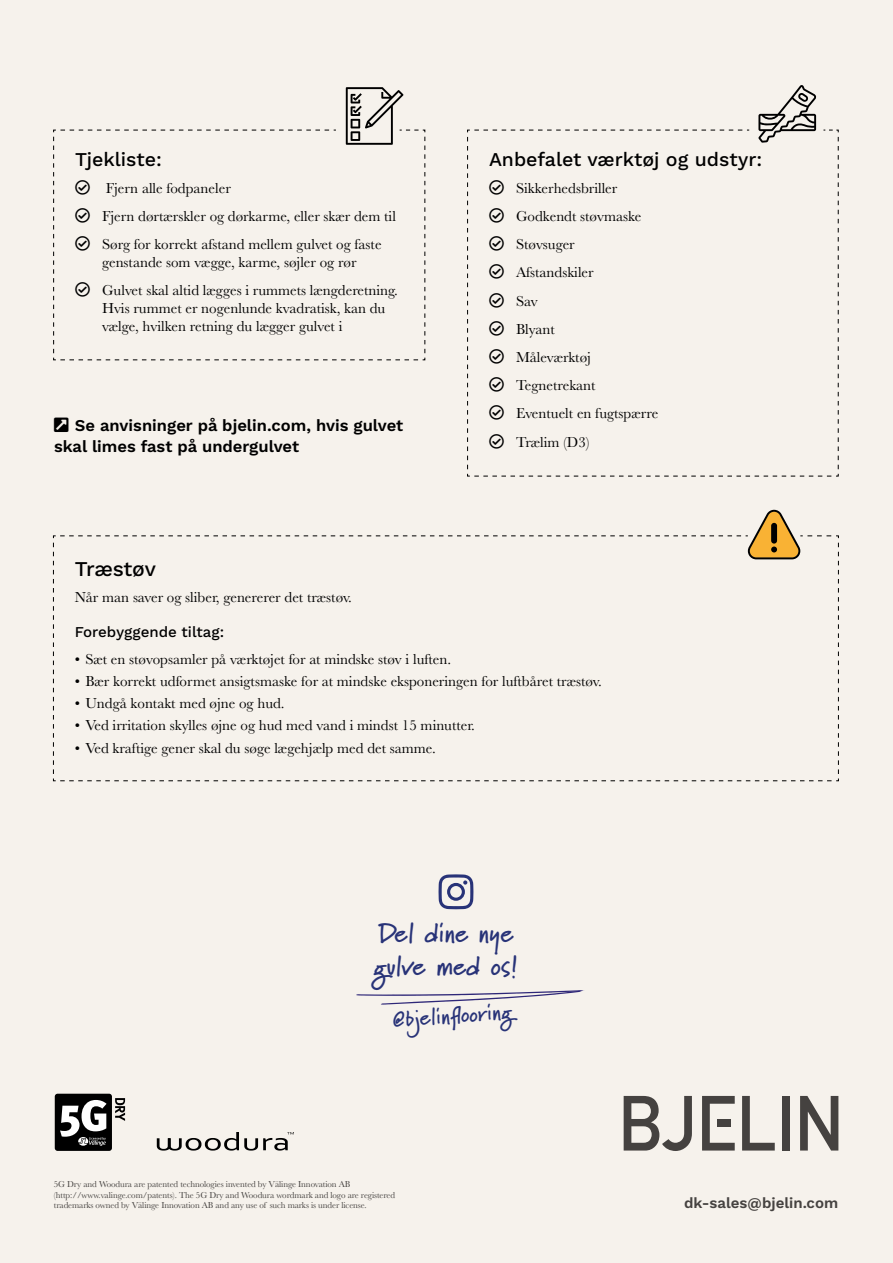
<style>
.page{position:relative;width:893px;height:1263px;background:#f6f2ec}
.page>*{position:absolute;margin:0;border:0;box-sizing:border-box;transform-origin:0 0}
.t1{font:700 27px/33px "Marydale";color:#283378}
.t2{font:700 22.5px "Marydale";color:#283378}
.t3{font:500 21px "Work Sans";letter-spacing:-.01em;color:#000}
.t4{font:500 19.5px "Work Sans";color:#000}
.t5{font:600 16.5px/21px "Work Sans";color:#000}
.t6{font:15px/28.2px "Baskerville";color:#000}
.t7{font:500 15px "Work Sans";color:#000}
.t8{font:600 15px "Work Sans";color:#454240}
.t9{font:9px/10.5px "Baskerville";letter-spacing:-.01em;color:#454240}
</style>
<div class="page">
<svg style="left:758px;top:85px;width:58px;height:45px"></svg>
<svg style="left:60px;top:360px;width:358px;height:1px"></svg>
<svg style="left:425px;top:136px;width:1px;height:217px"></svg>
<svg style="left:346px;top:87px;width:73px;height:43px"></svg>
<svg style="left:53px;top:130px;width:372px;height:230px"></svg>
<svg style="left:474px;top:476px;width:358px;height:1px"></svg>
<svg style="left:467px;top:130px;width:372px;height:346px"></svg>
<svg style="left:53px;top:535px;width:786px;height:246px"></svg>
<svg style="left:747px;top:510px;width:84px;height:49px"></svg>
<svg style="left:439px;top:874px;width:34px;height:35px"></svg>
<svg style="left:356px;top:990px;width:228px;height:15px"></svg>
<svg style="left:624px;top:1096px;width:68px;height:55px"></svg>
<svg style="left:742px;top:1096px;width:33px;height:54px"></svg>
<div style="left:782px;top:1096px;width:8px;height:54px;background:#454240"></div>
<svg style="left:800px;top:1096px;width:38px;height:54px"></svg>
<svg style="left:702px;top:1096px;width:33px;height:54px"></svg>
<div style="left:55px;top:1094px;width:57px;height:57px;background:#000;border-radius:3px"></div>
<svg style="left:60px;top:1100px;width:47px;height:46px"></svg>
<svg style="left:115px;top:1098px;width:10px;height:23px"></svg>
<svg style="left:157px;top:1132px;width:137px;height:18px"></svg>
<svg style="left:75px;top:180px;width:15px;height:14px"></svg>
<svg style="left:75px;top:208px;width:15px;height:15px"></svg>
<svg style="left:75px;top:236px;width:15px;height:15px"></svg>
<svg style="left:75px;top:283px;width:15px;height:14px"></svg>
<svg style="left:489px;top:180px;width:15px;height:14px"></svg>
<svg style="left:489px;top:208px;width:15px;height:15px"></svg>
<svg style="left:489px;top:236px;width:15px;height:15px"></svg>
<svg style="left:489px;top:265px;width:15px;height:14px"></svg>
<svg style="left:489px;top:293px;width:15px;height:14px"></svg>
<svg style="left:489px;top:321px;width:15px;height:14px"></svg>
<svg style="left:489px;top:349px;width:15px;height:15px"></svg>
<svg style="left:489px;top:377px;width:15px;height:15px"></svg>
<svg style="left:489px;top:406px;width:15px;height:14px"></svg>
<svg style="left:489px;top:434px;width:15px;height:14px"></svg>
<h3 class="t4" style="left:75px;top:148px;width:88px">Tjekliste:</h3>
<p class="t6" style="left:102px;top:174px;width:295px">Fjern alle fodpaneler<br>Fjern dørtærskler og dørkarme, eller skær dem til<br>Sørg for korrekt afstand mellem gulvet og faste</p>
<p class="t6" style="left:102px;top:249px;width:297px">genstande som vægge, karme, søjler og rør<br>Gulvet skal altid lægges i rummets længderetning.</p>
<p class="t6" style="left:102px;top:300px;width:285px;line-height:18px">Hvis rummet er nogenlunde kvadratisk, kan du vælge, hvilken retning du lægger gulvet i</p>
<p class="t5" style="left:54px;top:416px;width:351px;text-indent:21px">Se anvisninger på bjelin.com, hvis gulvet skal limes fast på undergulvet</p>
<h3 class="t4" style="left:489px;top:148px;width:275px">Anbefalet værktøj og udstyr:</h3>
<p class="t6" style="left:516px;top:174px;width:144px">Sikkerhedsbriller<br>Godkendt støvmaske<br>Støvsuger<br>Afstandskiler<br>Sav<br>Blyant<br>Måleværktøj<br>Tegnetrekant<br>Eventuelt en fugtspærre<br>Trælim (D3)</p>
<h3 class="t3" style="left:75px;top:556px;width:83px">Træstøv</h3>
<p class="t6" style="left:75px;top:583px;width:279px">Når man saver og sliber, genererer det træstøv.</p>
<p class="t7" style="left:75px;top:623px;width:151px">Forebyggende tiltag:</p>
<p class="t6" style="left:75px;top:645px;width:378px">• Sæt en støvopsamler på værktøjet for at mindske støv i luften.</p>
<p class="t6" style="left:75px;top:667px;width:528px">• Bær korrekt udformet ansigtsmaske for at mindske eksponeringen for luftbåret træstøv.</p>
<p class="t6" style="left:75px;top:689px;width:212px">• Undgå kontakt med øjne og hud.</p>
<p class="t6" style="left:75px;top:712px;width:402px">• Ved irritation skylles øjne og hud med vand i mindst 15 minutter.</p>
<p class="t6" style="left:75px;top:734px;width:363px">• Ved kraftige gener skal du søge lægehjælp med det samme.</p>
<h1 class="t1" style="left:374px;top:916px;width:146px">Del dine nye gulve med os!</h1>
<h2 class="t2" style="left:391px;top:1006px;width:122px;rotate:-4deg">@bjelinfl ooring</h2>
<p class="t9" style="left:54px;top:1179px;width:343px">5G Dry and Woodura are patented technologies invented by Välinge Innovation AB (http://www.valinge.com/patents). The 5G Dry and Woodura wordmark and logo are registered trademarks owned by Välinge Innovation AB and any use of such marks is under license.</p>
<p class="t8" style="left:684px;top:1194px;width:156px">dk-sales@bjelin.com</p>
</div>
